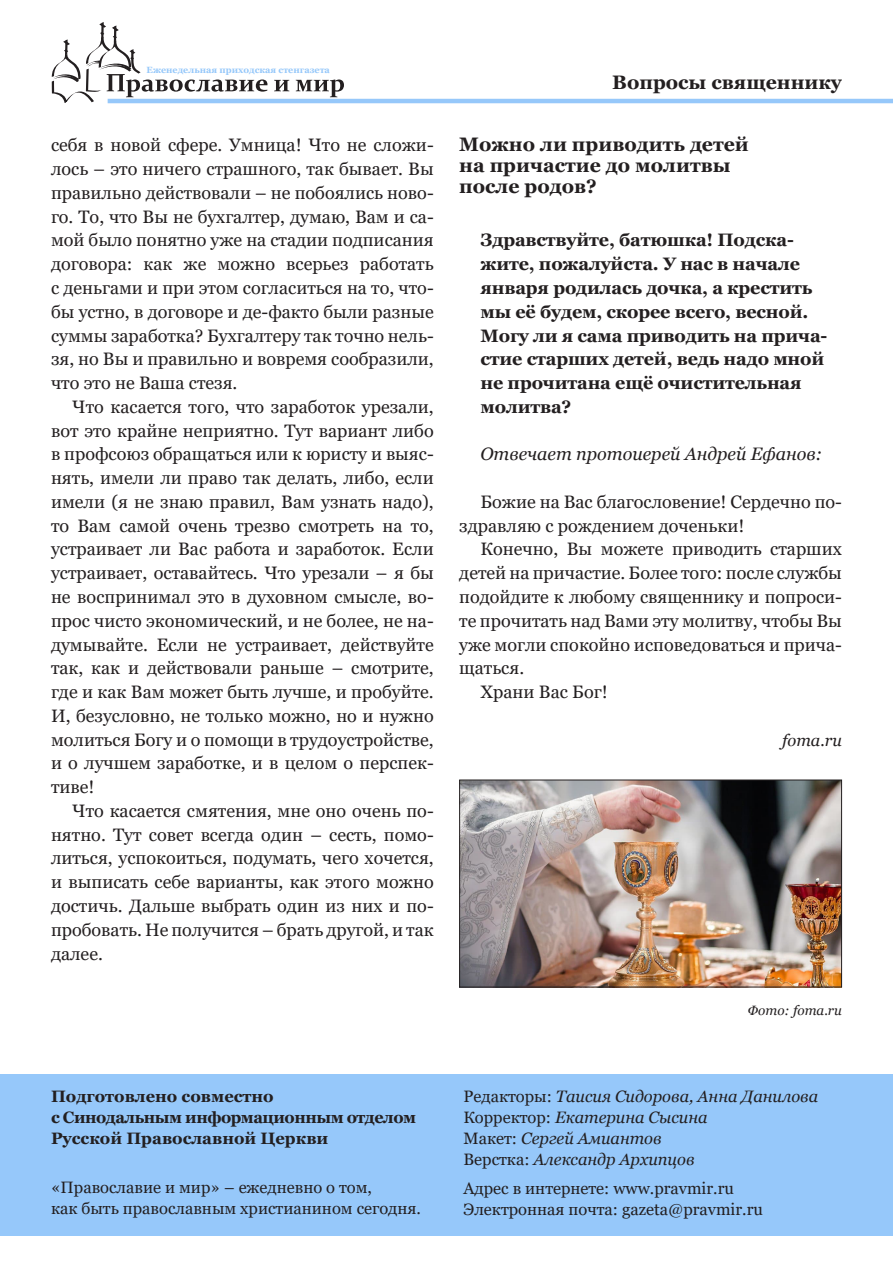
<style>
.page{position:relative;width:893px;height:1263px;background:#fff}
.page>*{position:absolute;margin:0;border:0;box-sizing:border-box;transform-origin:0 0}
.Podzagolovok{font:700 19.5px/21px "Georgia";color:#231f20}
.kolontitul{font:700 19.5px "Georgia";color:#231f20}
.Text{font:18px/23.7px "Georgia";color:#231f20;text-align:justify}
.text_vopros{font:700 18px/23.7px "Georgia";letter-spacing:-.01em;color:#231f20}
.text_otvechaet{font:italic 18px "Georgia";color:#231f20}
.t1{font:16.5px/21px "Georgia";color:#231f20}
.Bibliography{font:italic 16.5px/21px "Georgia";color:#231f20}
.t2{font:700 16.5px/21px "Georgia";color:#231f20}
.Podpis_pod_photo{font:italic 13.5px "Georgia";color:#231f20}
.t3{font:700 9px "Georgia";color:#96c8fa}
.s1{font-style:normal}
</style>
<div class="page">
<div style="left:0;top:1074px;width:893px;height:162px;background:#96c8fa"></div>
<svg style="left:52px;top:22px;width:215px;height:81px"></svg>
<svg style="left:274px;top:80px;width:15px;height:11px"></svg>
<svg style="left:296px;top:79px;width:48px;height:18px"></svg>
<hr style="left:108px;top:99px;width:785px;height:4px;background:#96c8fa">
<img style="left:461px;top:782px;width:379px;height:203px">
<div style="left:459px;top:780px;width:383px;height:207px;border:1px solid #231f20"></div>
<p class="t3" style="left:147px;top:64px;width:185px">Еженедельная приходская стенгазета</p>
<p class="Text" style="left:51px;top:134px;width:384px">себя в новой сфере. Умница! Что не сложи&shy;лось – это ничего страшного, так бывает. Вы правильно действовали – не побоялись ново&shy;го. То, что Вы не бухгалтер, думаю, Вам и са&shy;мой было понятно уже на стадии подписания договора: как же можно всерьез работать с деньгами и при этом согласиться на то, что&shy;бы устно, в договоре и де-факто были разные суммы заработка? Бухгалтеру так точно нель&shy;зя, но Вы и правильно и вовремя сообразили, что это не Ваша стезя.</p>
<p class="Text" style="left:51px;top:395px;width:384px;text-indent:21px">Что касается того, что заработок урезали, вот это крайне неприятно. Тут вариант либо в профсоюз обращаться или к юристу и выяс&shy;нять, имели ли право так делать, либо, если имели (я не знаю правил, Вам узнать надо), то Вам самой очень трезво смотреть на то, устраивает ли Вас работа и заработок. Если устраивает, оставайтесь. Что урезали – я бы не воспринимал это в духовном смысле, во&shy;прос чисто экономический, и не более, не на&shy;думывайте. Если не устраивает, действуйте так, как и действовали раньше – смотрите, где и как Вам может быть лучше, и пробуйте.<br>И, безусловно, не только можно, но и нужно молиться Богу и о помощи в трудоустройстве, и о лучшем заработке, и в целом о перспек&shy;тиве!</p>
<p class="Text" style="left:51px;top:799px;width:384px;text-indent:21px">Что касается смятения, мне оно очень по&shy;нятно. Тут совет всегда один – сесть, помо&shy;литься, успокоиться, подумать, чего хочется, и выписать себе варианты, как этого можно достичь. Дальше выбрать один из них и по&shy;пробовать. Не получится – брать другой, и так далее.</p>
<p class="kolontitul" style="left:612px;top:69px;width:231px">Вопросы священнику</p>
<p class="Podzagolovok" style="left:459px;top:134px;width:291px">Можно ли приводить детей на причастие до молитвы после родов?</p>
<p class="text_vopros" style="left:480px;top:228px;width:348px">Здравствуйте, батюшка! Подска&shy;жите, пожалуйста. У нас в начале января родилась дочка, а крестить мы её будем, скорее всего, весной.<br>Могу ли я сама приводить на прича&shy;стие старших детей, ведь надо мной не прочитана ещё очистительная молитва?</p>
<p class="text_otvechaet" style="left:480px;top:443px;width:344px">Отвечает протоиерей Андрей Ефанов:</p>
<p class="Text" style="left:459px;top:490px;width:384px;text-indent:21px">Божие на Вас благословение! Сердечно по&shy;здравляю с рождением доченьки!</p>
<p class="Text" style="left:459px;top:538px;width:384px;text-indent:21px">Конечно, Вы можете приводить старших детей на причастие. Более того: после службы подойдите к любому священнику и попроси&shy;те прочитать над Вами эту молитву, чтобы Вы уже могли спокойно исповедоваться и прича&shy;щаться.</p>
<p class="Text" style="left:480px;top:680px;width:129px">Храни Вас Бог!</p>
<p class="Bibliography" style="left:782px;top:729px;width:61px">foma.ru</p>
<p class="Podpis_pod_photo" style="left:748px;top:1002px;width:96px">Фото: foma.ru</p>
<p class="t2" style="left:51px;top:1085px;width:367px">Подготовлено совместно<br>с Синодальным информационным отделом<br>Русской Православной Церкви</p>
<p class="t1" style="left:51px;top:1177px;width:372px">«Православие и мир» – ежедневно о том,<br>как быть православным христианином сегодня.</p>
<p class="Bibliography" style="left:463px;top:1086px;width:356px"><span class="s1">Редакторы:</span> Таисия Сидорова, Анна Данилова<br><span class="s1">Корректор:</span> Екатерина Сысина<br><span class="s1">Макет:</span> Сергей Амиантов<br><span class="s1">Верстка:</span> Александр Архипцов</p>
<p class="t1" style="left:463px;top:1178px;width:301px">Адрес в интернете: www.pravmir.ru<br>Электронная почта: gazeta@pravmir.ru</p>
</div>
